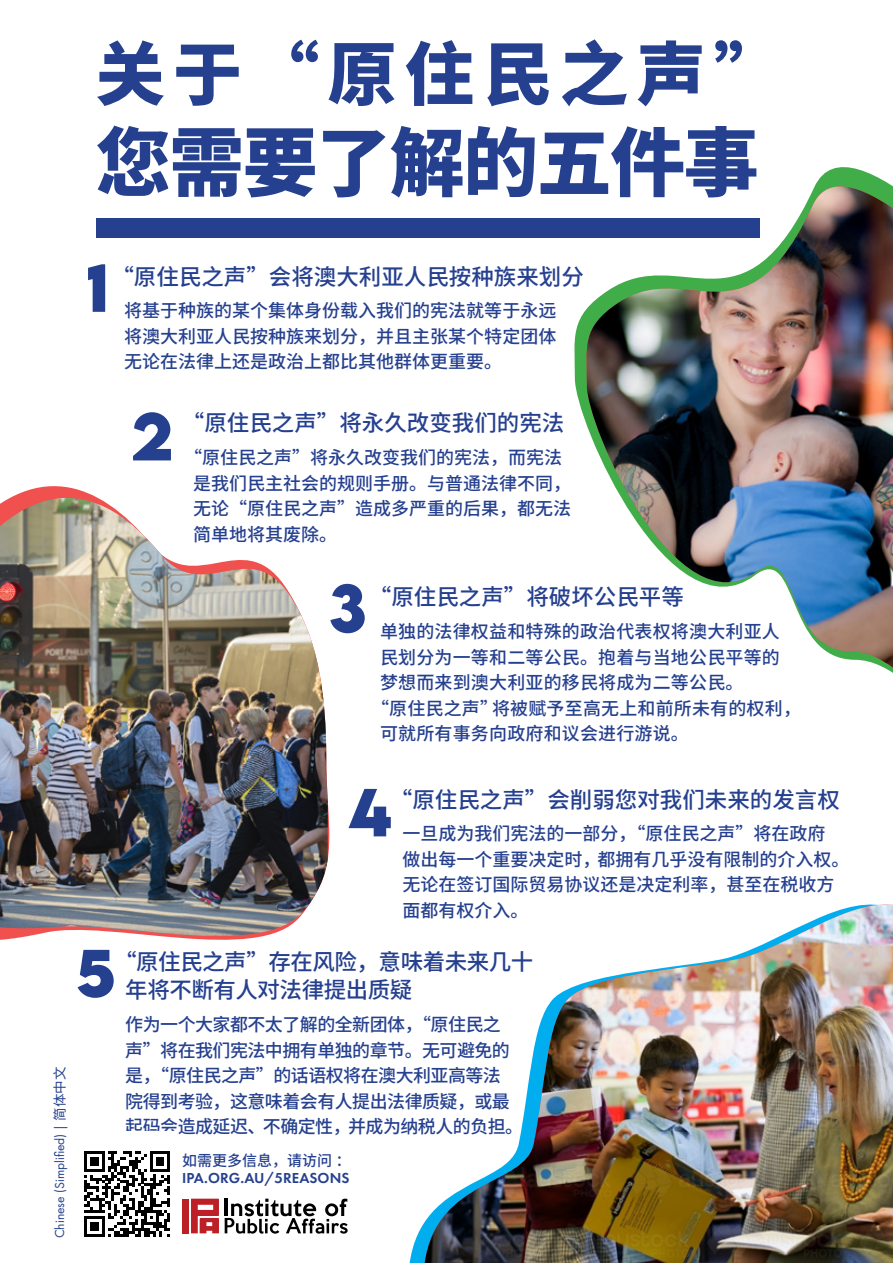
<style>
.page{position:relative;width:893px;height:1263px;background:#fff}
.page>*{position:absolute;margin:0;border:0;box-sizing:border-box;transform-origin:0 0}
.t1{font:900 75px "Noto Sans CJ Ksc";letter-spacing:-.02em;color:#25408f}
.t2{font:900 69px "Noto Sans CJ Ksc";letter-spacing:.12em;color:#25408f}
.t3{font:700 60px "LEMONMILK";color:#25408f}
.t4{font:500 22.5px "Noto Sans CJ Ksc";color:#25408f}
.t5{font:500 22.5px "Noto Sans CJ Ksc";letter-spacing:-.02em;color:#25408f}
.t6{font:500 18px/25.5px "Noto Sans CJ Ksc";color:#25408f}
.t7{font:500 18px/25.5px "Noto Sans CJ Ksc";letter-spacing:-.03em;color:#25408f}
.t8{font:600 15px "Futura PT";letter-spacing:.01em;color:#25408f}
.t9{font:500 15px "Noto Sans CJ Ksc";color:#25408f}
.t10{font:13.5px "Futura PT";color:#26418d}
.s1{font-family:"Noto Sans CJ Ksc"}
</style>
<div class="page">
<div style="left:96px;top:218px;width:663px;height:19px;background:#25408f"></div>
<svg style="left:581px;top:167px;width:312px;height:506px"></svg>
<img style="left:585px;top:186px;width:308px;height:482px">
<svg style="left:0;top:486px;width:330px;height:454px"></svg>
<img style="left:0;top:498px;width:328px;height:439px">
<img style="left:425px;top:904px;width:468px;height:359px">
<svg style="left:225px;top:1199px;width:123px;height:34px"></svg>
<div style="left:182px;top:1199px;width:7px;height:34px;background:#bc2026"></div>
<svg style="left:191px;top:1199px;width:28px;height:34px"></svg>
<svg style="left:84px;top:1151px;width:86px;height:86px"></svg>
<p class="t2" style="left:96px;top:35px;width:689px">关于“原住民之声”</p>
<p class="t1" style="left:96px;top:120px;width:665px">您需要了解的五件事</p>
<p class="t3" style="left:86px;top:247px;width:25px">1</p>
<p class="t4" style="left:111px;top:264px;width:474px">“原住民之声”会将澳大利亚人民按种族来划分</p>
<p class="t6" style="left:124px;top:298px;width:433px;text-align:justify">将基于种族的某个集体身份载入我们的宪法就等于永远将澳大利亚人民按种族来划分，并且主张某个特定团体无论在法律上还是政治上都比其他群体更重要。</p>
<p class="t3" style="left:131px;top:396px;width:43px">2</p>
<p class="t4" style="left:182px;top:410px;width:384px">“原住民之声”将永久改变我们的宪法</p>
<p class="t6" style="left:193px;top:445px;width:380px;text-indent:-9px">“原住民之声”将永久改变我们的宪法，而宪法是我们民主社会的规则手册。与普通法律不同，无论“原住民之声”造成多严重的后果，都无法简单地将其废除。</p>
<p class="t3" style="left:328px;top:568px;width:40px">3</p>
<p class="t4" style="left:369px;top:584px;width:316px">“原住民之声”将破坏公民平等</p>
<p class="t6" style="left:380px;top:619px;width:401px;text-align:justify">单独的法律权益和特殊的政治代表权将澳大利亚人民划分为一等和二等公民。抱着与当地公民平等的梦想而来到澳大利亚的移民将成为二等公民。</p>
<p class="t6" style="left:380px;top:696px;width:422px;text-indent:-9px">“原住民之声”将被赋予至高无上和前所未有的权利，可就所有事务向政府和议会进行游说。</p>
<p class="t3" style="left:348px;top:772px;width:46px">4</p>
<p class="t4" style="left:390px;top:786px;width:452px">“原住民之声”会削弱您对我们未来的发言权</p>
<p class="t6" style="left:403px;top:821px;width:448px">一旦成为我们宪法的一部分，“原住民之声”将在政府<br>做出每一个重要决定时，都拥有几乎没有限制的介入权。无论在签订国际贸易协议还是决定利率，甚至在税收方面都有权介入。</p>
<p class="t3" style="left:75px;top:932px;width:42px">5</p>
<p class="t10" style="left:52px;top:1238px;width:173px;rotate:-90deg">Chinese (Simplified) | <span class="s1">简体中文</span></p>
<p class="t5" style="left:114px;top:949px;width:421px">“原住民之声”存在风险，意味着未来几十</p>
<p class="t5" style="left:125px;top:977px;width:289px">年将不断有人对法律提出质疑</p>
<p class="t7" style="left:125px;top:1012px;width:399px">作为一个大家都不太了解的全新团体，“原住民之声”将在我们宪法中拥有单独的章节。无可避免的是，“原住民之声”的话语权将在澳大利亚高等法院得到考验，这意味着会有人提出法律质疑，或最起码会造成延迟、不确定性，并成为纳税人的负担。</p>
<p class="t9" style="left:182px;top:1152px;width:170px">如需更多信息，请访问：</p>
<p class="t8" style="left:182px;top:1169px;width:169px">IPA.ORG.AU/5REASONS</p>
</div>
